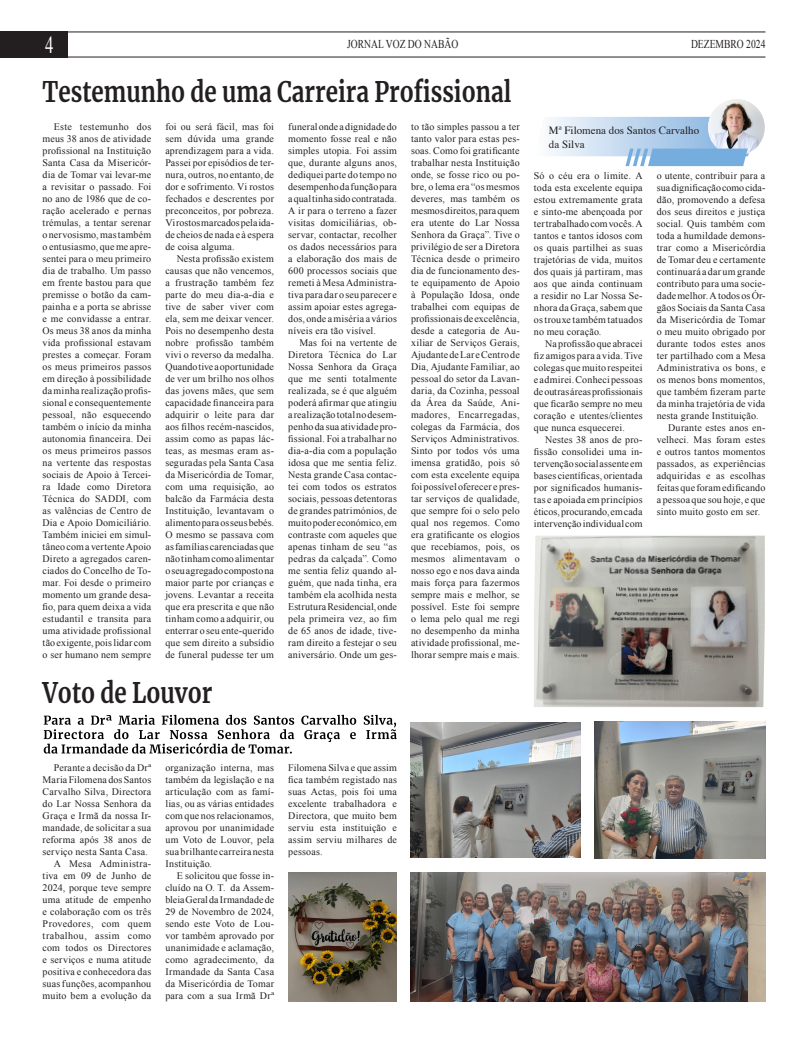
<style>
.page{position:relative;width:808px;height:1044px;background:#fff}
.page>*{position:absolute;margin:0;border:0;box-sizing:border-box;transform-origin:0 0}
.TÌTULO_SECUNDÁRIOS{font:700 28px "Merriweather";color:#231f20;scale:.8 1}
.t1{font:24px "Times New Roman";color:#fff;scale:.7 1}
.t2{font:12px "Times New Roman";color:#231f20;scale:.8 1}
.t3{font:11px/13.2px "Times";color:#231f20}
.TEXTO{font:10px/12px "Times New Roman";letter-spacing:.015em;color:#231f20;text-align:justify}
</style>
<div class="page">
<div style="left:0;top:31px;width:68px;height:26px;background:#231f20"></div>
<hr style="left:0;top:31px;width:765px;height:1px;background:#231f20">
<hr style="left:0;top:56px;width:765px;height:1px;background:#231f20">
<img style="left:708px;top:99px;width:57px;height:57px;border-radius:28px">
<svg style="left:549px;top:117px;width:209px;height:49px;background:#bbd0e6"></svg>
<img style="left:411px;top:722px;width:169px;height:135px">
<img style="left:594px;top:721px;width:171px;height:137px">
<img style="left:411px;top:872px;width:354px;height:129px">
<img style="left:534px;top:535px;width:231px;height:172px">
<img style="left:288px;top:872px;width:109px;height:129px">
<svg style="left:44px;top:714px;width:353px;height:39px"></svg>
<h2 class="t1" style="left:45px;top:29px;width:14px">4</h2>
<p class="t2" style="left:347px;top:36px;width:140px">JORNAL VOZ DO NABÃO</p>
<p class="t2" style="left:691px;top:36px;width:95px">DEZEMBRO 2024</p>
<p class="TÌTULO_SECUNDÁRIOS" style="left:43px;top:73px;width:588px">Testemunho de uma Carreira Profissional</p>
<p class="TEXTO" style="left:43px;top:120px;width:110px;text-indent:11px">Este testemunho dos meus 38 anos de atividade profissional na Instituição Santa Casa da Misericór&shy;dia de Tomar vai levar-me a revisitar o passado. Foi no ano de 1986 que de co&shy;ração acelerado e pernas trémulas, a tentar serenar o nervosismo, mas também o entusiasmo, que me apre&shy;sentei para o meu primeiro dia de trabalho. Um passo em frente bastou para que premisse o botão da cam&shy;painha e a porta se abrisse e me convidasse a entrar.<br>Os meus 38 anos da minha vida profissional estavam prestes a começar. Foram os meus primeiros passos em direção à possibilidade da minha realização profis&shy;sional e consequentemente pessoal, não esquecendo também o início da minha autonomia financeira. Dei os meus primeiros passos na vertente das respostas sociais de Apoio à Tercei&shy;ra Idade como Diretora Técnica do SADDI, com as valências de Centro de Dia e Apoio Domiciliário.<br>Também iniciei em simul&shy;tâneo com a vertente Apoio Direto a agregados caren&shy;ciados do Concelho de To&shy;mar. Foi desde o primeiro momento um grande desa&shy;fio, para quem deixa a vida estudantil e transita para uma atividade profissional tão exigente, pois lidar com o ser humano nem sempre</p>
<p class="TEXTO" style="left:165px;top:120px;width:110px">foi ou será fácil, mas foi sem dúvida uma grande aprendizagem para a vida.<br>Passei por episódios de ter&shy;nura, outros, no entanto, de dor e sofrimento. Vi rostos fechados e descrentes por preconceitos, por pobreza.<br>Vi rostos marcados pela ida&shy;de cheios de nada e à espera de coisa alguma.</p>
<p class="TEXTO" style="left:165px;top:252px;width:110px;text-indent:11px">Nesta profissão existem causas que não vencemos, a frustração também fez parte do meu dia-a-dia e tive de saber viver com ela, sem me deixar vencer.<br>Pois no desempenho desta nobre profissão também vivi o reverso da medalha.<br>Quando tive a oportunidade de ver um brilho nos olhos das jovens mães, que sem capacidade financeira para adquirir o leite para dar aos filhos recém-nascidos, assim como as papas lác&shy;teas, as mesmas eram as&shy;seguradas pela Santa Casa da Misericórdia de Tomar, com uma requisição, ao balcão da Farmácia desta Instituição, levantavam o alimento para os seus bebés.<br>O mesmo se passava com as famílias carenciadas que não tinham como alimentar o seu agregado composto na maior parte por crianças e jovens. Levantar a receita que era prescrita e que não tinham como a adquirir, ou enterrar o seu ente-querido que sem direito a subsídio de funeral pudesse ter um</p>
<p class="TÌTULO_SECUNDÁRIOS" style="left:43px;top:673px;width:214px">Voto de Louvor</p>
<p class="TEXTO" style="left:288px;top:120px;width:110px">funeral onde a dignidade do momento fosse real e não simples utopia. Foi assim que, durante alguns anos, dediquei parte do tempo no desempenho da função para a qual tinha sido contratada.<br>A ir para o terreno a fazer visitas domiciliárias, ob&shy;servar, contactar, recolher os dados necessários para a elaboração dos mais de 600 processos sociais que remeti à Mesa Administra&shy;tiva para dar o seu parecer e assim apoiar estes agrega&shy;dos, onde a miséria a vários níveis era tão visível.</p>
<p class="TEXTO" style="left:288px;top:336px;width:110px;text-indent:11px">Mas foi na vertente de Diretora Técnica do Lar Nossa Senhora da Graça que me senti totalmente realizada, se é que alguém poderá afirmar que atingiu a realização total no desem&shy;penho da sua atividade pro&shy;fissional. Foi a trabalhar no dia-a-dia com a população idosa que me sentia feliz.<br>Nesta grande Casa contac&shy;tei com todos os estratos sociais, pessoas detentoras de grandes patrimónios, de muito poder económico, em contraste com aqueles que apenas tinham de seu “as pedras da calçada”. Como me sentia feliz quando al&shy;guém, que nada tinha, era também ela acolhida nesta Estrutura Residencial, onde pela primeira vez, ao fim de 65 anos de idade, tive&shy;ram direito a festejar o seu aniversário. Onde um ges-</p>
<p class="TEXTO" style="left:411px;top:120px;width:110px">to tão simples passou a ter tanto valor para estas pes&shy;soas. Como foi gratificante trabalhar nesta Instituição onde, se fosse rico ou po&shy;bre, o lema era “os mesmos deveres, mas também os mesmos direitos, para quem era utente do Lar Nossa Senhora da Graça”. Tive o privilégio de ser a Diretora Técnica desde o primeiro dia de funcionamento des&shy;te equipamento de Apoio à População Idosa, onde trabalhei com equipas de profissionais de excelência, desde a categoria de Au&shy;xiliar de Serviços Gerais, Ajudante de Lar e Centro de Dia, Ajudante Familiar, ao pessoal do setor da Lavan&shy;daria, da Cozinha, pessoal da Área da Saúde, Ani&shy;madores, Encarregadas, colegas da Farmácia, dos Serviços Administrativos.<br>Sinto por todos vós uma imensa gratidão, pois só com esta excelente equipa foi possível oferecer e pres&shy;tar serviços de qualidade, que sempre foi o selo pelo qual nos regemos. Como era gratificante os elogios que recebíamos, pois, os mesmos alimentavam o nosso ego e nos dava ainda mais força para fazermos sempre mais e melhor, se possível. Este foi sempre o lema pelo qual me regi no desempenho da minha atividade profissional, me&shy;lhorar sempre mais e mais.</p>
<p class="t3" style="left:549px;top:123px;width:152px">Mª Filomena dos Santos Carvalho da Silva</p>
<p class="TEXTO" style="left:534px;top:169px;width:110px">Só o céu era o limite. A toda esta excelente equipa estou extremamente grata e sinto-me abençoada por ter trabalhado com vocês. A tantos e tantos idosos com os quais partilhei as suas trajetórias de vida, muitos dos quais já partiram, mas aos que ainda continuam a residir no Lar Nossa Se&shy;nhora da Graça, sabem que os trouxe também tatuados no meu coração.</p>
<p class="TEXTO" style="left:534px;top:337px;width:110px;text-indent:11px">Na profissão que abracei fiz amigos para a vida. Tive colegas que muito respeitei e admirei. Conheci pessoas de outras áreas profissionais que ficarão sempre no meu coração e utentes/clientes que nunca esquecerei.</p>
<p class="TEXTO" style="left:534px;top:433px;width:110px;text-indent:11px">Nestes 38 anos de pro&shy;fissão consolidei uma in&shy;tervenção social assente em bases científicas, orientada por significados humanis&shy;tas e apoiada em princípios éticos, procurando, em cada intervenção individual com</p>
<p class="TEXTO" style="left:657px;top:169px;width:110px">o utente, contribuir para a sua dignificação como cida&shy;dão, promovendo a defesa dos seus direitos e justiça social. Quis também com toda a humildade demons&shy;trar como a Misericórdia de Tomar deu e certamente continuará a dar um grande contributo para uma socie&shy;dade melhor. A todos os Ór&shy;gãos Sociais da Santa Casa da Misericórdia de Tomar o meu muito obrigado por durante todos estes anos ter partilhado com a Mesa Administrativa os bons, e os menos bons momentos, que também fizeram parte da minha trajetória de vida nesta grande Instituição.</p>
<p class="TEXTO" style="left:657px;top:421px;width:110px;text-indent:11px">Durante estes anos en&shy;velheci. Mas foram estes e outros tantos momentos passados, as experiências adquiridas e as escolhas feitas que foram edificando a pessoa que sou hoje, e que sinto muito gosto em ser.</p>
<p class="TEXTO" style="left:43px;top:761px;width:110px;text-indent:11px">Perante a decisão da Drª Maria Filomena dos Santos Carvalho Silva, Directora do Lar Nossa Senhora da Graça e Irmã da nossa Ir&shy;mandade, de solicitar a sua reforma após 38 anos de serviço nesta Santa Casa.</p>
<p class="TEXTO" style="left:43px;top:857px;width:110px;text-indent:11px">A Mesa Administra&shy;tiva em 09 de Junho de 2024, porque teve sempre uma atitude de empenho e colaboração com os três Provedores, com quem trabalhou, assim como com todos os Directores e serviços e numa atitude positiva e conhecedora das suas funções, acompanhou muito bem a evolução da</p>
<p class="TEXTO" style="left:165px;top:761px;width:110px">organização interna, mas também da legislação e na articulação com as famí&shy;lias, ou as várias entidades com que nos relacionamos, aprovou por unanimidade um Voto de Louvor, pela sua brilhante carreira nesta Instituição.</p>
<p class="TEXTO" style="left:165px;top:869px;width:110px;text-indent:11px">E solicitou que fosse in&shy;cluído na O. T. da Assem&shy;bleia Geral da Irmandade de 29 de Novembro de 2024, sendo este Voto de Lou&shy;vor também aprovado por unanimidade e aclamação, como agradecimento, da Irmandade da Santa Casa da Misericórdia de Tomar para com a sua Irmã Drª</p>
<p class="TEXTO" style="left:288px;top:761px;width:110px">Filomena Silva e que assim fica também registado nas suas Actas, pois foi uma excelente trabalhadora e Directora, que muito bem serviu esta instituição e assim serviu milhares de pessoas.</p>
</div>
